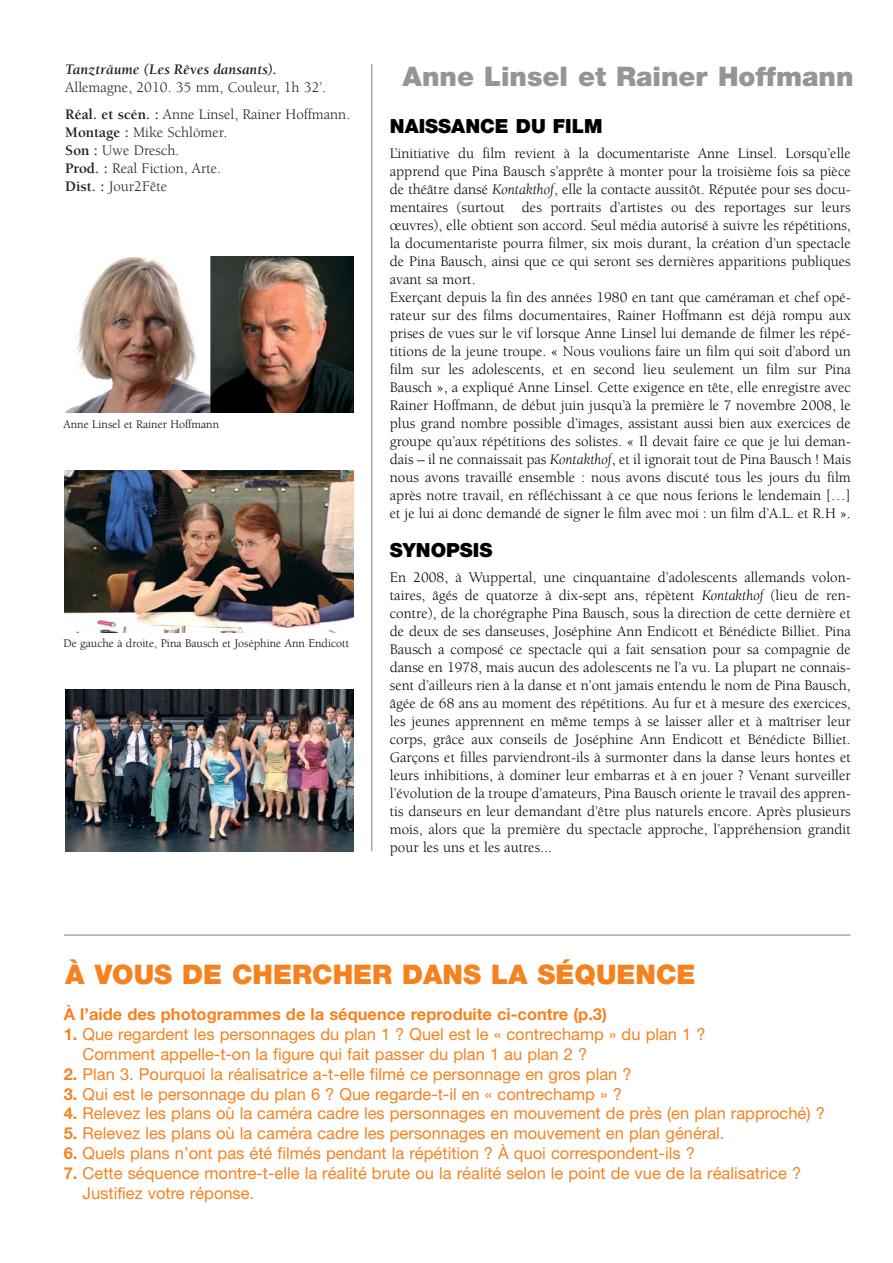
<style>
.page{position:relative;width:893px;height:1263px;background:#fff}
.page>*{position:absolute;margin:0;border:0;box-sizing:border-box;transform-origin:0 0}
.t1{font:900 27px "Helvetica Neue";color:#f5821f}
.t2{font:900 27px "Helvetica Neue";color:#939598}
.t3{font:900 19.5px "Helvetica Neue";color:#000}
.t4{font:16.5px/19.8px "Helvetica Neue";color:#f5821f}
.t5{font:700 16.5px "Helvetica Neue";color:#f5821f}
.t6{font:15px/18px "Berkeley";color:#000}
.t7{font:15px/18px "Berkeley";color:#231f20}
.t8{font:italic 700 15px "Berkeley";color:#231f20}
.t9{font:12px "Berkeley";color:#000}
.s1{font-weight:700}
.s2{font-style:italic}
</style>
<div class="page">
<img style="left:65px;top:471px;width:288px;height:161px">
<hr style="left:371px;top:64px;width:1px;height:787px;background:#808080">
<img style="left:65px;top:690px;width:289px;height:161px">
<hr style="left:64px;top:935px;width:786px;height:1px;background:#808080">
<img style="left:66px;top:257px;width:287px;height:156px">
<p class="t8" style="left:65px;top:64px;width:213px">Tanzträume (Les Rêves dansants).</p>
<p class="t7" style="left:65px;top:76px;width:286px;line-height:26.5px">Allemagne, 2010. 35 mm, Couleur, 1h 32’.<br><span class="s1">Réal. et scén. :</span> Anne Linsel, Rainer Hoffmann.</p>
<p class="t7" style="left:65px;top:125px;width:163px"><span class="s1">Montage :</span> Mike Schlömer.<br><span class="s1">Son :</span> Uwe Dresch.<br><span class="s1">Prod. :</span> Real Fiction, Arte.<br><span class="s1">Dist. :</span> Jour2Fête</p>
<p class="t9" style="left:63px;top:419px;width:157px">Anne Linsel et Rainer Hoffmann</p>
<p class="t9" style="left:63px;top:638px;width:287px">De gauche à droite, Pina Bausch et Joséphine Ann Endicott</p>
<h1 class="t2" style="left:402px;top:66px;width:452px">Anne Linsel et Rainer Hoffmann</h1>
<h2 class="t3" style="left:390px;top:119px;width:214px">NAISSANCE DU FILM</h2>
<p class="t6" style="left:390px;top:146px;width:462px">L’initiative du film revient à la documentariste Anne Linsel. Lorsqu’elle apprend que Pina Bausch s’apprête à monter pour la troisième fois sa pièce de théâtre dansé <span class="s2">Kontakthof</span>, elle la contacte aussitôt. Réputée pour ses docu&shy;mentaires (surtout des portraits d’artistes ou des reportages sur leurs œuvres), elle obtient son accord. Seul média autorisé à suivre les répétitions, la documentariste pourra filmer, six mois durant, la création d’un spectacle de Pina Bausch, ainsi que ce qui seront ses dernières apparitions publiques avant sa mort.<br>Exerçant depuis la fin des années 1980 en tant que caméraman et chef opé&shy;rateur sur des films documentaires, Rainer Hoffmann est déjà rompu aux prises de vues sur le vif lorsque Anne Linsel lui demande de filmer les répé&shy;titions de la jeune troupe. « Nous voulions faire un film qui soit d’abord un film sur les adolescents, et en second lieu seulement un film sur Pina Bausch », a expliqué Anne Linsel. Cette exigence en tête, elle enregistre avec Rainer Hoffmann, de début juin jusqu’à la première le 7 novembre 2008, le plus grand nombre possible d’images, assistant aussi bien aux exercices de groupe qu’aux répétitions des solistes. « Il devait faire ce que je lui deman&shy;dais – il ne connaissait pas <span class="s2">Kontakthof</span>, et il ignorait tout de Pina Bausch ! Mais nous avons travaillé ensemble : nous avons discuté tous les jours du film après notre travail, en réfléchissant à ce que nous ferions le lendemain […] et je lui ai donc demandé de signer le film avec moi : un film d’A.L. et R.H ».</p>
<h2 class="t3" style="left:390px;top:543px;width:104px">SYNOPSIS</h2>
<p class="t6" style="left:390px;top:569px;width:462px;text-align:justify">En 2008, à Wuppertal, une cinquantaine d’adolescents allemands volon&shy;taires, âgés de quatorze à dix-sept ans, répètent <span class="s2">Kontakthof</span> (lieu de ren&shy;contre), de la chorégraphe Pina Bausch, sous la direction de cette dernière et de deux de ses danseuses, Joséphine Ann Endicott et Bénédicte Billiet. Pina Bausch a composé ce spectacle qui a fait sensation pour sa compagnie de danse en 1978, mais aucun des adolescents ne l’a vu. La plupart ne connais&shy;sent d’ailleurs rien à la danse et n’ont jamais entendu le nom de Pina Bausch, âgée de 68 ans au moment des répétitions. Au fur et à mesure des exercices, les jeunes apprennent en même temps à se laisser aller et à maîtriser leur corps, grâce aux conseils de Joséphine Ann Endicott et Bénédicte Billiet.<br>Garçons et filles parviendront-ils à surmonter dans la danse leurs hontes et leurs inhibitions, à dominer leur embarras et à en jouer ? Venant surveiller l’évolution de la troupe d’amateurs, Pina Bausch oriente le travail des appren&shy;tis danseurs en leur demandant d’être plus naturels encore. Après plusieurs mois, alors que la première du spectacle approche, l’appréhension grandit pour les uns et les autres...</p>
<h1 class="t1" style="left:65px;top:964px;width:631px">À VOUS DE CHERCHER DANS LA SÉQUENCE</h1>
<p class="t5" style="left:64px;top:1009px;width:544px">À l’aide des photogrammes de la séquence reproduite ci-contre (p.3)</p>
<p class="t4" style="left:83px;top:1026px;width:624px;text-indent:-19px"><span class="s1">1.</span> Que regardent les personnages du plan 1 ? Quel est le « contrechamp » du plan 1 ?<br>Comment appelle-t-on la figure qui fait passer du plan 1 au plan 2 ?</p>
<p class="t4" style="left:64px;top:1066px;width:569px"><span class="s1">2.</span> Plan 3. Pourquoi la réalisatrice a-t-elle filmé ce personnage en gros plan ?</p>
<p class="t4" style="left:64px;top:1085px;width:559px"><span class="s1">3.</span> Qui est le personnage du plan 6 ? Que regarde-t-il en « contrechamp » ?</p>
<p class="t4" style="left:64px;top:1105px;width:762px"><span class="s1">4.</span> Relevez les plans où la caméra cadre les personnages en mouvement de près (en plan rapproché) ?</p>
<p class="t4" style="left:64px;top:1125px;width:662px"><span class="s1">5.</span> Relevez les plans où la caméra cadre les personnages en mouvement en plan général.</p>
<p class="t4" style="left:64px;top:1145px;width:632px"><span class="s1">6.</span> Quels plans n’ont pas été filmés pendant la répétition ? À quoi correspondent-ils ?</p>
<p class="t4" style="left:83px;top:1165px;width:720px;text-indent:-19px"><span class="s1">7.</span> Cette séquence montre-t-elle la réalité brute ou la réalité selon le point de vue de la réalisatrice ?<br>Justifiez votre réponse.</p>
</div>
